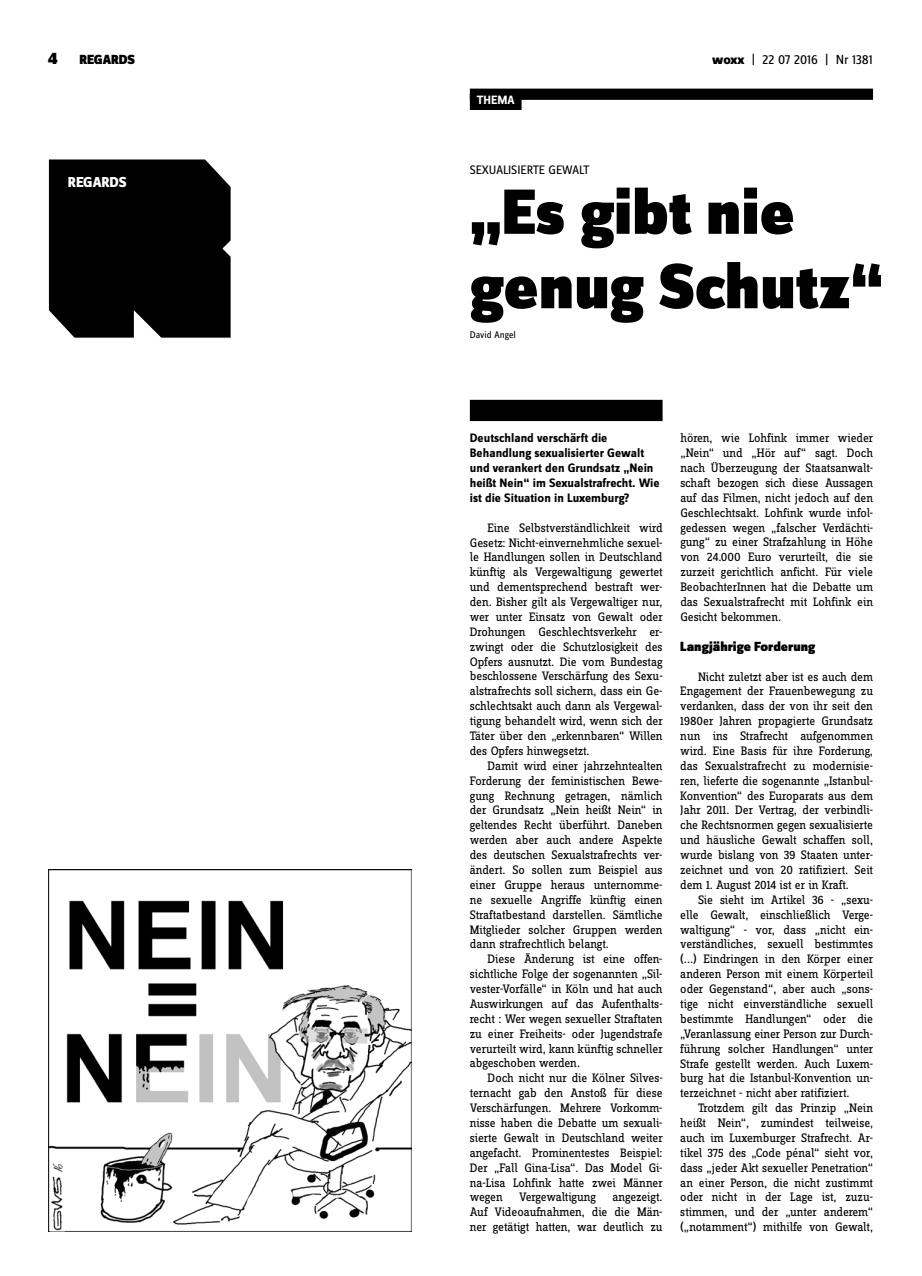
<style>
.page{position:relative;width:922px;height:1276px;background:#fff}
.page>*{position:absolute;margin:0;border:0;box-sizing:border-box;transform-origin:0 0}
.t1{font:900 66.25px/74.4px "Zine Sans Dis";color:#000}
.t2{font:800 15px "Zine Sans Dis";letter-spacing:-.01em;color:#fff}
.t3{font:900 13.75px "Zine Sans Dis";color:#000}
.t4{font:13.75px "Zine Sans Dis";letter-spacing:-.01em;color:#000}
.t5{font:12.75px/14.9px "Zine Slab Dis";letter-spacing:-.01em;color:#000;text-align:justify}
.t6{font:700 12.75px/14.9px "Zine Sans Dis";color:#000}
.t7{font:12.75px "Zine Sans Dis";color:#000}
.t8{font:700 12.5px "Zine Sans Dis";color:#fff}
.t9{font:10px "Zine Sans Dis";color:#000}
.s1{font-size:17.5px}
.s2{font-weight:800}
</style>
<div class="page">
<div style="left:469px;top:89px;width:403px;height:11px;background:#000"></div>
<div style="left:469px;top:400px;width:193px;height:21px;background:#000"></div>
<div style="left:49px;top:159px;width:181px;height:179px;background:#000"></div>
<div style="left:469px;top:94px;width:52px;height:16px;background:#000"></div>
<img style="left:49px;top:869px;width:362px;height:362px">
<p class="t3" style="left:48px;top:53px;width:88px"><span class="s1">4</span> REGARDS</p>
<p class="t4" style="left:712px;top:53px;width:162px"><span class="s2">woxx</span> | 22 07 2016 | NR 1381</p>
<p class="t2" style="left:68px;top:174px;width:60px">REGARDS</p>
<p class="t8" style="left:477px;top:93px;width:39px">THEMA</p>
<p class="t7" style="left:469px;top:163px;width:121px">SEXUALISIERTE GEWALT</p>
<h1 class="t1" style="left:469px;top:179px;width:414px">„Es gibt nie genug Schutz“</h1>
<p class="t9" style="left:469px;top:329px;width:48px">DAVID ANGEL</p>
<p class="t6" style="left:469px;top:431px;width:191px">Deutschland verschärft die Behandlung sexualisierter Gewalt und verankert den Grundsatz „Nein heißt Nein“ im Sexualstrafrecht. Wie ist die Situation in Luxemburg?</p>
<p class="t5" style="left:469px;top:521px;width:194px;text-indent:18px">Eine Selbstverständlichkeit wird Gesetz: Nicht-einvernehmliche sexuel&shy;le Handlungen sollen in Deutschland künftig als Vergewaltigung gewertet und dementsprechend bestraft wer&shy;den. Bisher gilt als Vergewaltiger nur, wer unter Einsatz von Gewalt oder Drohungen Geschlechtsverkehr er&shy;zwingt oder die Schutzlosigkeit des Opfers ausnutzt. Die vom Bundestag beschlossene Verschärfung des Sexu&shy;alstrafrechts soll sichern, dass ein Ge&shy;schlechtsakt auch dann als Vergewal&shy;tigung behandelt wird, wenn sich der Täter über den „erkennbaren“ Willen des Opfers hinwegsetzt.</p>
<p class="t5" style="left:469px;top:759px;width:194px;text-indent:18px">Damit wird einer jahrzehntealten Forderung der feministischen Bewe&shy;gung Rechnung getragen, nämlich der Grundsatz „Nein heißt Nein“ in geltendes Recht überführt. Daneben werden aber auch andere Aspekte des deutschen Sexualstrafrechts ver&shy;ändert. So sollen zum Beispiel aus einer Gruppe heraus unternomme&shy;ne sexuelle Angriffe künftig einen Straftatbestand darstellen. Sämtliche Mitglieder solcher Gruppen werden dann strafrechtlich belangt.</p>
<p class="t5" style="left:470px;top:952px;width:194px;text-indent:18px">Diese Änderung ist eine offen&shy;sichtliche Folge der sogenannten „Sil&shy;vester-Vorfälle“ in Köln und hat auch Auswirkungen auf das Aufenthalts&shy;recht : Wer wegen sexueller Straftaten zu einer Freiheits- oder Jugendstrafe verurteilt wird, kann künftig schneller abgeschoben werden.</p>
<p class="t5" style="left:470px;top:1071px;width:194px;text-indent:18px">Doch nicht nur die Kölner Silves&shy;ternacht gab den Anstoß für diese Verschärfungen. Mehrere Vorkomm&shy;nisse haben die Debatte um sexuali&shy;sierte Gewalt in Deutschland weiter angefacht. Prominentestes Beispiel:<br>Der „Fall Gina-Lisa“. Das Model Gi&shy;na-Lisa Lohfink hatte zwei Männer wegen</p>
<p class="t5" style="left:519px;top:1190px;width:78px">Vergewaltigung</p>
<p class="t5" style="left:470px;top:1190px;width:194px;text-indent:143px">angezeigt.<br>Auf Videoaufnahmen, die die Män&shy;ner getätigt hatten, war deutlich zu</p>
<p class="t5" style="left:680px;top:431px;width:194px">hören, wie Lohfink immer wieder „Nein“ und „Hör auf“ sagt. Doch nach Überzeugung der Staatsanwalt&shy;schaft bezogen sich diese Aussagen auf das Filmen, nicht jedoch auf den Geschlechtsakt. Lohfink wurde infol&shy;gedessen wegen „falscher Verdächti&shy;gung“ zu einer Strafzahlung in Höhe von 24.000 Euro verurteilt, die sie zurzeit gerichtlich anficht. Für viele BeobachterInnen hat die Debatte um das Sexualstrafrecht mit Lohfink ein Gesicht bekommen.</p>
<p class="t3" style="left:680px;top:639px;width:136px">Langjährige Forderung</p>
<p class="t5" style="left:680px;top:669px;width:194px;text-indent:18px">Nicht zuletzt aber ist es auch dem Engagement der Frauenbewegung zu verdanken, dass der von ihr seit den 1980er Jahren propagierte Grundsatz nun ins Strafrecht aufgenommen wird. Eine Basis für ihre Forderung, das Sexualstrafrecht zu modernisie&shy;ren, lieferte die sogenannte „Istanbul-Konvention“ des Europarats aus dem Jahr 2011. Der Vertrag, der verbindli&shy;che Rechtsnormen gegen sexualisierte und häusliche Gewalt schaffen soll, wurde bislang von 39 Staaten unter&shy;zeichnet und von 20 ratifiziert. Seit dem 1. August 2014 ist er in Kraft.</p>
<p class="t5" style="left:680px;top:893px;width:194px;text-indent:18px">Sie sieht im Artikel 36 - „sexu&shy;elle Gewalt, einschließlich Verge&shy;waltigung“ - vor, dass „nicht ein&shy;verständliches, sexuell bestimmtes (...) Eindringen in den Körper einer anderen Person mit einem Körperteil oder Gegenstand“, aber auch „sons&shy;tige nicht einverständliche sexuell bestimmte Handlungen“ oder die „Veranlassung einer Person zur Durch&shy;führung solcher Handlungen“ unter Strafe gestellt werden. Auch Luxem&shy;burg hat die Istanbul-Konvention un&shy;terzeichnet - nicht aber ratifiziert.</p>
<p class="t5" style="left:680px;top:1101px;width:194px;text-indent:18px">Trotzdem gilt das Prinzip „Nein heißt Nein“, zumindest teilweise, auch im Luxemburger Strafrecht. Ar&shy;tikel 375 des „Code pénal“ sieht vor, dass „jeder Akt sexueller Penetration“ an einer Person, die nicht zustimmt oder nicht in der Lage ist, zuzu&shy;stimmen, und der „unter anderem“ („notamment“) mithilfe von Gewalt,</p>
</div>
